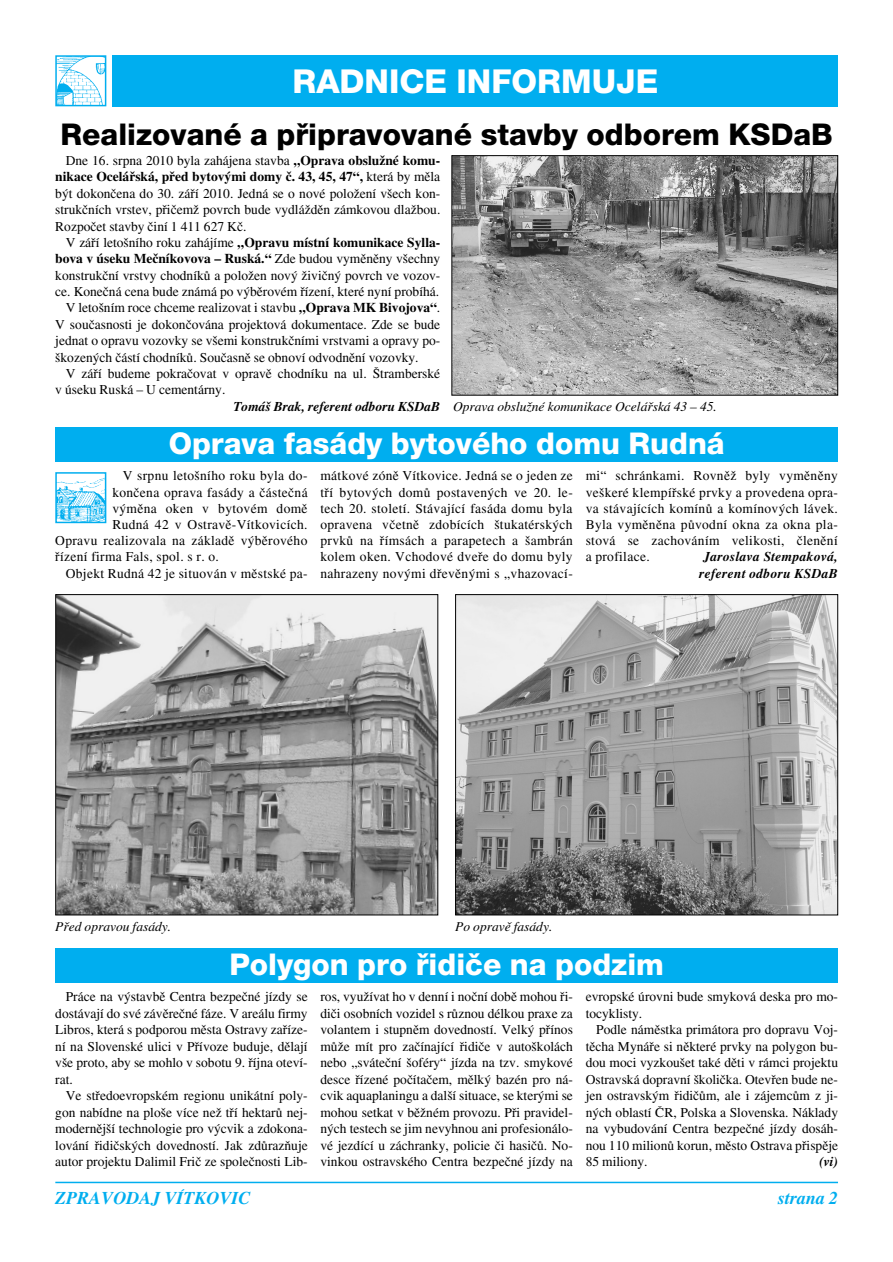
<style>
.page{position:relative;width:893px;height:1262px;background:#fff}
.page>*{position:absolute;margin:0;border:0;box-sizing:border-box;transform-origin:0 0}
.t1{font:800 33px "Helvetica Neue CE";color:#fff}
.t2{font:800 30px "Helvetica Neue CE";color:#fff}
.t3{font:800 30px "Helvetica Neue CE";color:#000}
.t4{font:italic 700 18px "Times CE";color:#00aeef}
.t5{font:13.5px/16.5px "Times CE";color:#000;text-align:justify}
.t6{font:13.5px "Times CE";letter-spacing:.025em;color:#000}
.t7{font:700 13.5px "Times CE";color:#000}
.t8{font:italic 13.5px "Times CE";color:#000}
.t9{font:italic 700 13.5px/16.2px "Times CE";letter-spacing:.025em;color:#000;text-align:center}
.t10{font:italic 700 13.5px "Times CE";color:#000}
.s1{font-weight:700}
.s2{font-weight:400}
</style>
<div class="page">
<hr style="left:55px;top:1181px;width:783px;height:2px;background:#00aeef">
<div style="left:55px;top:948px;width:783px;height:34px;background:#00aeef"></div>
<div style="left:55px;top:428px;width:783px;height:34px;background:#00aeef"></div>
<div style="left:113px;top:55px;width:725px;height:51px;background:#00aeef"></div>
<img style="left:58px;top:58px;width:45px;height:45px">
<div style="left:55px;top:55px;width:51px;height:51px;border:2px solid #00aeef"></div>
<img style="left:453px;top:157px;width:383px;height:236px">
<div style="left:451px;top:155px;width:387px;height:240px;border:1px solid #000"></div>
<img style="left:57px;top:596px;width:379px;height:317px">
<div style="left:55px;top:594px;width:383px;height:321px;border:1px solid #000"></div>
<img style="left:457px;top:596px;width:379px;height:317px">
<div style="left:455px;top:594px;width:383px;height:321px;border:1px solid #000"></div>
<img style="left:58px;top:478px;width:45px;height:42px">
<div style="left:55px;top:472px;width:51px;height:51px;border:2px solid #00aeef"></div>
<h1 class="t1" style="left:292px;top:69px;width:367px">RADNICE INFORMUJE</h1>
<h2 class="t3" style="left:61px;top:123px;width:773px">Realizované a pfiipravované stavby odborem KSDaB</h2>
<p class="t5" style="left:55px;top:154px;width:386px;text-indent:11px">Dne 16. srpna 2010 byla zahájena stavba <span class="s1">„Oprava obsluÏné komu&shy;nikace Oceláfiská, pfied bytov˘mi domy ã. 43, 45, 47“,</span> která by mûla b˘t dokonãena do 30. záfií 2010. Jedná se o nové poloÏení v‰ech kon&shy;strukãních vrstev, pfiiãemÏ povrch bude vydláÏdûn zámkovou dlaÏbou.<br>Rozpoãet stavby ãiní 1 411 627 Kã.</p>
<p class="t7" style="left:66px;top:237px;width:376px"><span class="s2">V záfií leto‰ního roku zahájíme</span> „Opravu místní komunikace Sylla-</p>
<p class="t7" style="left:55px;top:254px;width:386px">bova v úseku Meãníkovova – Ruská.“ <span class="s2">Zde budou vymûnûny v‰echny</span></p>
<p class="t5" style="left:55px;top:268px;width:386px">konstrukãní vrstvy chodníkÛ a poloÏen nov˘ Ïiviãn˘ povrch ve vozov-</p>
<p class="t5" style="left:55px;top:284px;width:385px">ce. Koneãná cena bude známá po v˘bûrovém fiízení, které nyní probíhá.</p>
<p class="t5" style="left:66px;top:301px;width:376px">V leto‰ním roce chceme realizovat i stavbu <span class="s1">„Oprava MK Bivojova“</span>.</p>
<p class="t5" style="left:55px;top:317px;width:386px">V souãasnosti je dokonãována projektová dokumentace. Zde se bude</p>
<p class="t5" style="left:55px;top:334px;width:386px">jednat o opravu vozovky se v‰emi konstrukãními vrstvami a opravy po-</p>
<p class="t5" style="left:55px;top:350px;width:365px">‰kozen˘ch ãástí chodníkÛ. Souãasnû se obnoví odvodnûní vozovky.</p>
<p class="t5" style="left:66px;top:366px;width:376px">V záfií budeme pokraãovat v opravû chodníku na ul. ·tramberské</p>
<p class="t5" style="left:55px;top:383px;width:172px">v úseku Ruská – U cementárny.</p>
<p class="t10" style="left:233px;top:401px;width:208px">Tomá‰ Brak, referent odboru KSDaB</p>
<p class="t8" style="left:453px;top:401px;width:265px">Oprava obsluÏné komunikace Oceláfiská 43 – 45.</p>
<h2 class="t2" style="left:169px;top:432px;width:557px">Oprava fasády bytového domu Rudná</h2>
<p class="t6" style="left:123px;top:471px;width:186px">V srpnu leto‰ního roku byla do-</p>
<p class="t6" style="left:112px;top:487px;width:197px">konãena oprava fasády a ãásteãná</p>
<p class="t6" style="left:112px;top:503px;width:197px">v˘mûna oken v bytovém domû</p>
<p class="t6" style="left:112px;top:520px;width:197px">Rudná 42 v Ostravû-Vítkovicích.</p>
<p class="t6" style="left:55px;top:536px;width:253px">Opravu realizovala na základû v˘bûrového</p>
<p class="t6" style="left:55px;top:552px;width:165px">fiízení firma Fals, spol. s r. o.</p>
<p class="t6" style="left:66px;top:568px;width:243px">Objekt Rudná 42 je situován v mûstské pa-</p>
<p class="t5" style="left:320px;top:469px;width:254px">mátkové zónû Vítkovice. Jedná se o jeden ze tfií bytov˘ch domÛ postaven˘ch ve 20. le&shy;tech 20. století. Stávající fasáda domu byla opravena vãetnû zdobících ‰tukatérsk˘ch prvkÛ na fiímsách a parapetech a ‰ambrán kolem oken. Vchodové dvefie do domu byly nahrazeny nov˘mi dfievûn˘mi s „vhazovací-</p>
<p class="t5" style="left:585px;top:469px;width:254px">mi“ schránkami. RovnûÏ byly vymûnûny ve‰keré klempífiské prvky a provedena opra&shy;va stávajících komínÛ a komínov˘ch lávek.<br>Byla vymûnûna pÛvodní okna za okna pla&shy;stová se zachováním velikosti, ãlenûní a profilace.</p>
<p class="t9" style="left:699px;top:550px;width:140px">Jaroslava Stempaková, referent odboru KSDaB</p>
<p class="t8" style="left:55px;top:922px;width:117px">Pfied opravou fasády.</p>
<p class="t8" style="left:455px;top:922px;width:99px">Po opravû fasády.</p>
<h2 class="t2" style="left:229px;top:953px;width:436px">Polygon pro fiidiãe na podzim</h2>
<p class="t5" style="left:55px;top:989px;width:254px;text-indent:11px">Práce na v˘stavbû Centra bezpeãné jízdy se dostávají do své závûreãné fáze. V areálu firmy Libros, která s podporou mûsta Ostravy zafiíze&shy;ní na Slovenské ulici v Pfiívoze buduje, dûlají v‰e proto, aby se mohlo v sobotu 9. fiíjna oteví&shy;rat.</p>
<p class="t5" style="left:55px;top:1088px;width:254px;text-indent:11px">Ve stfiedoevropském regionu unikátní poly&shy;gon nabídne na plo‰e více neÏ tfií hektarÛ nej&shy;modernûj‰í technologie pro v˘cvik a zdokona&shy;lování fiidiãsk˘ch dovedností. Jak zdÛrazÀuje autor projektu Dalimil Friã ze spoleãnosti Lib-</p>
<p class="t5" style="left:320px;top:989px;width:254px">ros, vyuÏívat ho v denní i noãní dobû mohou fii&shy;diãi osobních vozidel s rÛznou délkou praxe za volantem i stupnûm dovedností. Velk˘ pfiínos mÛÏe mít pro zaãínající fiidiãe v auto‰kolách nebo „sváteãní ‰oféry“ jízda na tzv. smykové desce fiízené poãítaãem, mûlk˘ bazén pro ná&shy;cvik aquaplaningu a dal‰í situace, se kter˘mi se mohou setkat v bûÏném provozu. Pfii pravidel&shy;n˘ch testech se jim nevyhnou ani profesionálo&shy;vé jezdící u záchranky, policie ãi hasiãÛ. No&shy;vinkou ostravského Centra bezpeãné jízdy na</p>
<p class="t5" style="left:585px;top:989px;width:254px">evropské úrovni bude smyková deska pro mo&shy;tocyklisty.</p>
<p class="t5" style="left:585px;top:1022px;width:254px;text-indent:11px">Podle námûstka primátora pro dopravu Voj&shy;tûcha Mynáfie si nûkteré prvky na polygon bu&shy;dou moci vyzkou‰et také dûti v rámci projektu Ostravská dopravní ‰koliãka. Otevfien bude ne&shy;jen ostravsk˘m fiidiãÛm, ale i zájemcÛm z ji&shy;n˘ch oblastí âR, Polska a Slovenska. Náklady na vybudování Centra bezpeãné jízdy dosáh&shy;nou 110 milionÛ korun, mûsto Ostrava pfiispûje 85 miliony.</p>
<p class="t9" style="left:819px;top:1154px;width:20px">(vi)</p>
<h3 class="t4" style="left:55px;top:1191px;width:197px">ZPRAVODAJ VÍTKOVIC</h3>
<h3 class="t4" style="left:778px;top:1191px;width:62px">strana 2</h3>
</div>
